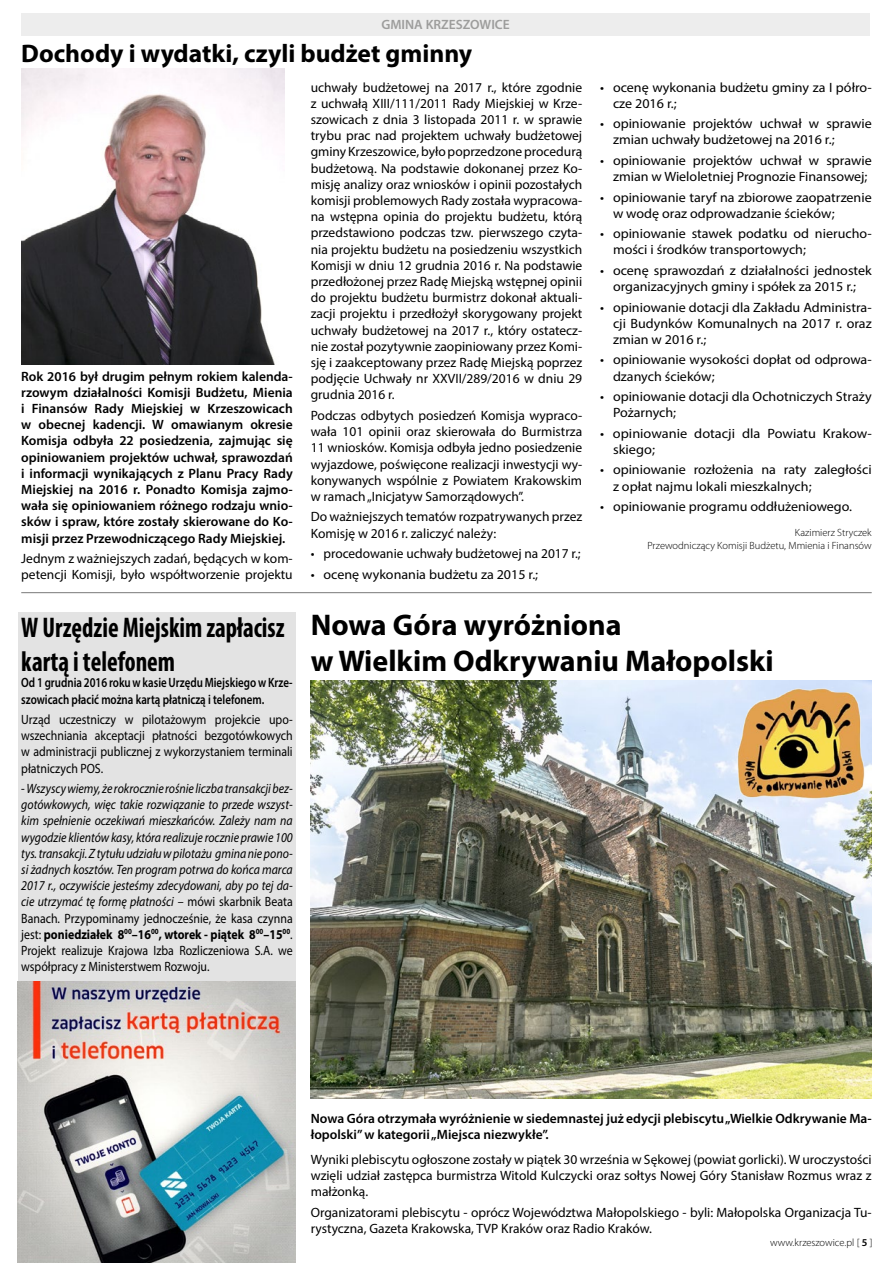
<style>
.page{position:relative;width:893px;height:1263px;background:#fff}
.page>*{position:absolute;margin:0;border:0;box-sizing:border-box;transform-origin:0 0}
.t1{font:700 30px/36px "Myriad Pro";color:#000}
.t2{font:700 condensed 28.5px/34.2px "Myriad Pro";color:#000;scale:.89 1}
.t3{font:700 25.5px "Myriad Pro";color:#000}
.t4{font:13.5px/16.2px "Myriad Pro";color:#000}
.t5{font:13.5px/16.2px "Myriad Pro";color:#000;scale:1.04 1}
.t6{font:italic 13.5px/16.2px "Myriad Pro";color:#000;text-align:justify;scale:.88 1}
.t7{font:600 13.5px/16.2px "Myriad Pro";color:#000;text-align:justify}
.t8{font:13.5px/16.2px "Myriad Pro";color:#000;text-align:justify;scale:.88 1}
.t9{font:600 13.5px/16.2px "Myriad Pro";color:#000;scale:.81 1}
.t10{font:13.5px/16.2px "Myriad Pro";color:#000;scale:1.06 1}
.t11{font:600 13.5px "Myriad Pro";color:#9d9d9c}
.t12{font:300 10.5px/12.6px "Myriad Pro";color:#000;text-align:right}
.s1{font-style:normal}
.s2{font-weight:700;font-style:normal}
.s3{font-weight:600}
</style>
<div class="page">
<div style="left:21px;top:13px;width:849px;height:22px;background:#ededed"></div>
<div style="left:18px;top:612px;width:278px;height:373px;background:#e3e3e3"></div>
<img style="left:21px;top:69px;width:264px;height:295px">
<img style="left:18px;top:981px;width:278px;height:282px">
<hr style="left:21px;top:592px;width:851px;height:1px;background:#878787">
<img style="left:311px;top:680px;width:561px;height:418px">
<img style="left:715px;top:687px;width:151px;height:113px">
<p class="t11" style="left:381px;top:16px;width:130px">GMINA KRZESZOWICE</p>
<h3 class="t3" style="left:21px;top:36px;width:452px">Dochody i wydatki, czyli budżet gminny</h3>
<p class="t7" style="left:21px;top:367px;width:273px">Rok 2016 był drugim pełnym rokiem kalenda&shy;rzowym działalności Komisji Budżetu, Mienia i Finansów Rady Miejskiej w Krzeszowicach w obecnej kadencji. W omawianym okresie Komisja odbyła 22 posiedzenia, zajmując się opiniowaniem projektów uchwał, sprawozdań i informacji wynikających z Planu Pracy Rady Miejskiej na 2016 r. Ponadto Komisja zajmo&shy;wała się opiniowaniem różnego rodzaju wnio&shy;sków i spraw, które zostały skierowane do Ko&shy;misji przez Przewodniczącego Rady Miejskiej.</p>
<p class="t4" style="left:21px;top:550px;width:273px">Jednym z ważniejszych zadań, będących w kom&shy;petencji Komisji, było współtworzenie projektu</p>
<p class="t4" style="left:311px;top:79px;width:273px;text-align:justify">uchwały budżetowej na 2017 r., które zgodnie z uchwałą XIII/111/2011 Rady Miejskiej w Krze&shy;szowicach z dnia 3 listopada 2011 r. w sprawie trybu prac nad projektem uchwały budżetowej gminy Krzeszowice, było poprzedzone procedurą budżetową. Na podstawie dokonanej przez Ko&shy;misję analizy oraz wniosków i opinii pozostałych komisji problemowych Rady została wypracowa&shy;na wstępna opinia do projektu budżetu, którą przedstawiono podczas tzw. pierwszego czyta&shy;nia projektu budżetu na posiedzeniu wszystkich Komisji w dniu 12 grudnia 2016 r. Na podstawie przedłożonej przez Radę Miejską wstępnej opinii do projektu budżetu burmistrz dokonał aktuali&shy;zacji projektu i przedłożył skorygowany projekt uchwały budżetowej na 2017 r., który ostatecz&shy;nie został pozytywnie zaopiniowany przez Komi&shy;sję i zaakceptowany przez Radę Miejską poprzez podjęcie Uchwały nr XXVII/289/2016 w dniu 29 grudnia 2016 r.</p>
<p class="t4" style="left:311px;top:407px;width:273px;text-align:justify">Podczas odbytych posiedzeń Komisja wypraco&shy;wała 101 opinii oraz skierowała do Burmistrza 11 wniosków. Komisja odbyła jedno posiedzenie wyjazdowe, poświęcone realizacji inwestycji wy&shy;konywanych wspólnie z Powiatem Krakowskim w ramach „Inicjatyw Samorządowych”.</p>
<p class="t4" style="left:311px;top:508px;width:273px">Do ważniejszych tematów rozpatrywanych przez<br>Komisję w 2016 r. zaliczyć należy:</p>
<p class="t4" style="left:311px;top:545px;width:271px">• procedowanie uchwały budżetowej na 2017 r.;</p>
<p class="t5" style="left:311px;top:566px;width:220px">• ocenę wykonania budżetu za 2015 r.;</p>
<p class="t5" style="left:613px;top:79px;width:250px;text-indent:-13px">• ocenę wykonania budżetu gminy za I półro&shy;cze 2016 r.;</p>
<p class="t5" style="left:613px;top:115px;width:250px;text-indent:-13px">• opiniowanie projektów uchwał w sprawie zmian uchwały budżetowej na 2016 r.;</p>
<p class="t5" style="left:613px;top:152px;width:250px;text-indent:-13px">• opiniowanie projektów uchwał w sprawie zmian w Wieloletniej Prognozie Finansowej;</p>
<p class="t5" style="left:613px;top:189px;width:250px;text-indent:-13px">• opiniowanie taryf na zbiorowe zaopatrzenie w wodę oraz odprowadzanie ścieków;</p>
<p class="t5" style="left:613px;top:225px;width:250px;text-indent:-13px">• opiniowanie stawek podatku od nierucho&shy;mości i środków transportowych;</p>
<p class="t5" style="left:600px;top:262px;width:263px;text-align:center">• ocenę sprawozdań z działalności jednostek organizacyjnych gminy i spółek za 2015 r.;</p>
<p class="t5" style="left:613px;top:299px;width:250px;text-align:justify;text-indent:-13px">• opiniowanie dotacji dla Zakładu Administra&shy;cji Budynków Komunalnych na 2017 r. oraz zmian w 2016 r.;</p>
<p class="t5" style="left:613px;top:352px;width:250px;text-indent:-13px">• opiniowanie wysokości dopłat od odprowa&shy;dzanych ścieków;</p>
<p class="t5" style="left:613px;top:388px;width:250px;text-indent:-13px">• opiniowanie dotacji dla Ochotniczych Straży<br>Pożarnych;</p>
<p class="t10" style="left:613px;top:425px;width:246px;text-indent:-13px">• opiniowanie dotacji dla Powiatu Krakow&shy;skiego;</p>
<p class="t5" style="left:613px;top:462px;width:250px;text-indent:-13px">• opiniowanie rozłożenia na raty zaległości z opłat najmu lokali mieszkalnych;</p>
<p class="t5" style="left:600px;top:498px;width:244px">• opiniowanie programu oddłużeniowego.</p>
<p class="t12" style="left:648px;top:527px;width:226px">Kazimierz Stryczek<br>Przewodniczący Komisji Budżetu, Mmienia i Finansów</p>
<h2 class="t2" style="left:21px;top:610px;width:298px">W Urzędzie Miejskim zapłacisz kartą i telefonem</h2>
<p class="t9" style="left:21px;top:674px;width:337px">Od 1 grudnia 2016 roku w kasie Urzędu Miejskiego w Krze&shy;szowicach płacić można kartą płatniczą i telefonem.</p>
<p class="t8" style="left:21px;top:711px;width:310px">Urząd uczestniczy w pilotażowym projekcie upo&shy;wszechniania akceptacji płatności bezgotówkowych w administracji publicznej z wykorzystaniem terminali płatniczych POS.</p>
<p class="t6" style="left:21px;top:780px;width:310px"><span class="s1">-</span> Wszyscy wiemy, że rokrocznie rośnie liczba transakcji bez&shy;gotówkowych, więc takie rozwiązanie to przede wszyst&shy;kim spełnienie oczekiwań mieszkańców. Zależy nam na wygodzie klientów kasy, która realizuje rocznie prawie 100 tys. transakcji. Z tytułu udziału w pilotażu gmina nie pono&shy;si żadnych kosztów. Ten program potrwa do końca marca 2017 r., oczywiście jesteśmy zdecydowani, aby po tej da&shy;cie utrzymać tę formę płatności <span class="s1">– mówi skarbnik Beata Banach. Przypominamy jednocześnie, że kasa czynna jest:</span> <span class="s2">poniedziałek 8</span><sup>00</sup><span class="s2">–16</span><sup>00</sup><span class="s2">, wtorek - piątek 8</span><sup>00</sup><span class="s2">–15</span><sup>00</sup><span class="s1">.<br>Projekt realizuje Krajowa Izba Rozliczeniowa S.A. we współpracy z Ministerstwem Rozwoju.</span></p>
<h1 class="t1" style="left:311px;top:605px;width:465px">Nowa Góra wyróżniona<br>w Wielkim Odkrywaniu Małopolski</h1>
<p class="t7" style="left:311px;top:1110px;width:562px">Nowa Góra otrzymała wyróżnienie w siedemnastej już edycji plebiscytu „Wielkie Odkrywanie Ma&shy;łopolski” w kategorii „Miejsca niezwykłe”.</p>
<p class="t4" style="left:311px;top:1151px;width:562px;text-align:justify">Wyniki plebiscytu ogłoszone zostały w piątek 30 września w Sękowej (powiat gorlicki). W uroczystości wzięli udział zastępca burmistrza Witold Kulczycki oraz sołtys Nowej Góry Stanisław Rozmus wraz z małżonką.</p>
<p class="t4" style="left:311px;top:1204px;width:562px">Organizatorami plebiscytu - oprócz Województwa Małopolskiego - byli: Małopolska Organizacja Tu&shy;rystyczna, Gazeta Krakowska, TVP Kraków oraz Radio Kraków.</p>
<p class="t12" style="left:770px;top:1236px;width:104px">www.krzeszowice.pl [ <span class="s3">5</span> ]</p>
</div>
